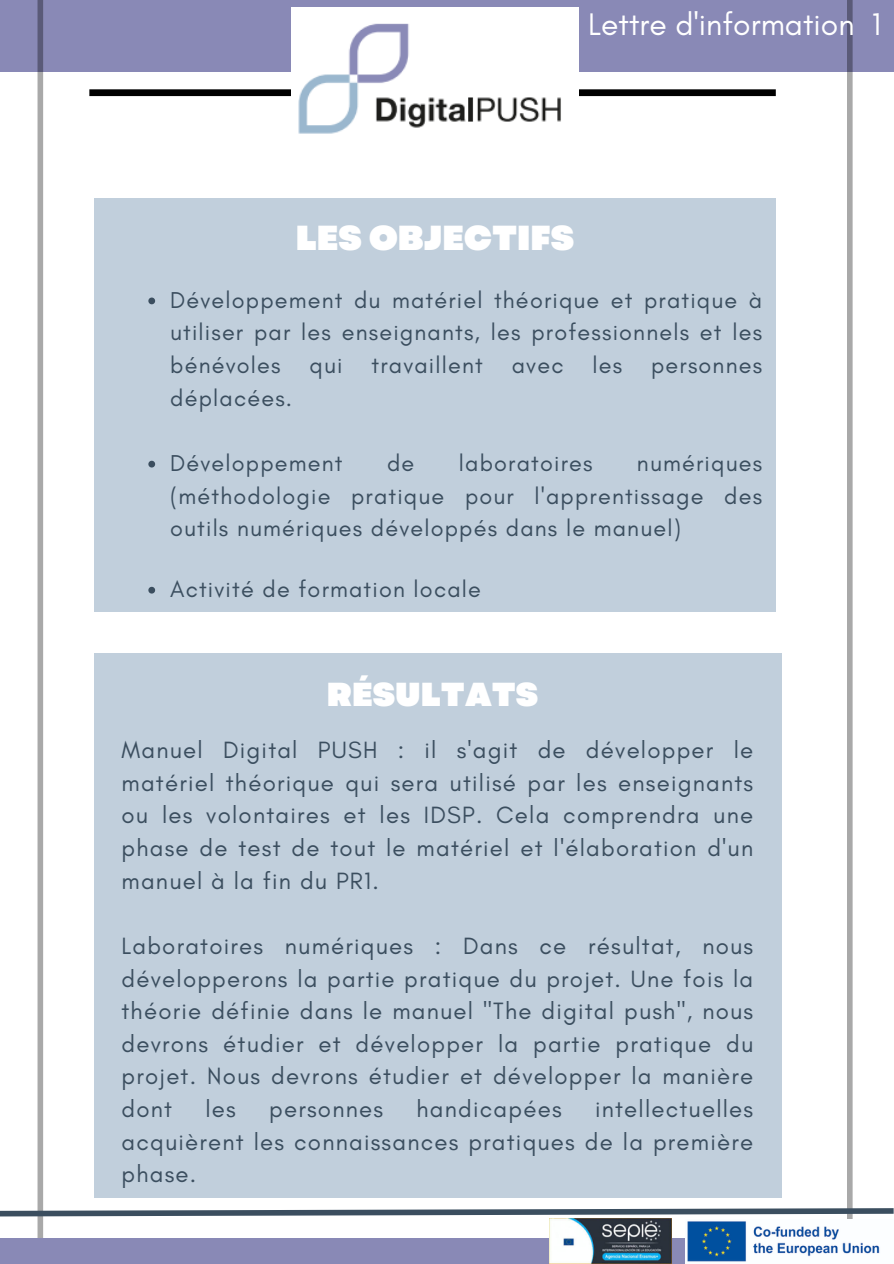
<style>
.page{position:relative;width:894px;height:1264px;background:#fff}
.page>*{position:absolute;margin:0;border:0;box-sizing:border-box;transform-origin:0 0}
.t1{font:900 34.8px "Garet";color:#fff}
.t2{font:900 33.15px "Garet";color:#fff}
.t3{font:31.8px "Glacial Indifference";color:#fff}
.t4{font:24px/32.7px "Glacial Indifference";letter-spacing:.05em;color:#3b4e5f;text-align:justify}
.t5{font:23.4px/32.7px "Glacial Indifference";letter-spacing:.05em;color:#3b4e5f;text-align:justify}
</style>
<div class="page">
<div style="left:0;top:0;width:893px;height:71px;background:#8989b6"></div>
<div style="left:37px;top:0;width:6px;height:1263px;background:#a9a9a9"></div>
<div style="left:846px;top:0;width:6px;height:1263px;background:#a9a9a9"></div>
<div style="left:89px;top:89px;width:686px;height:7px;background:#000"></div>
<svg style="left:0;top:1205px;width:893px;height:14px"></svg>
<div style="left:94px;top:653px;width:688px;height:544px;background:#c1cfdc"></div>
<div style="left:94px;top:199px;width:681px;height:413px;background:#c1cfdc"></div>
<div style="left:0;top:1237px;width:893px;height:26px;background:#8989b6"></div>
<img style="left:291px;top:7px;width:287px;height:127px">
<svg style="left:148px;top:297px;width:7px;height:7px"></svg>
<svg style="left:148px;top:461px;width:7px;height:6px"></svg>
<svg style="left:148px;top:587px;width:7px;height:6px"></svg>
<img style="left:549px;top:1218px;width:122px;height:45px">
<img style="left:685px;top:1219px;width:208px;height:44px">
<p class="t3" style="left:588px;top:4px;width:294px">Lettre d'information 1</p>
<h1 class="t1" style="left:295px;top:212px;width:280px">LES OBJECTIFS</h1>
<h1 class="t5" style="left:170px;top:283px;width:593px">Développement du matériel théorique et pratique à utiliser par les enseignants, les professionnels et les bénévoles qui travaillent avec les personnes déplacées.</h1>
<p class="t5" style="left:170px;top:446px;width:174px">Développement</p>
<p class="t5" style="left:387px;top:446px;width:29px">de</p>
<p class="t5" style="left:459px;top:446px;width:135px">laboratoires</p>
<p class="t5" style="left:170px;top:446px;width:593px;text-indent:466px">numériques (méthodologie pratique pour l'apprentissage des outils numériques développés dans le manuel)</p>
<p class="t5" style="left:170px;top:572px;width:312px">Activité de formation locale</p>
<p class="t2" style="left:327px;top:671px;width:213px">RÉSULTATS</p>
<p class="t4" style="left:121px;top:733px;width:633px">Manuel Digital PUSH : il s'agit de développer le matériel théorique qui sera utilisé par les enseignants ou les volontaires et les IDSP. Cela comprendra une phase de test de tout le matériel et l'élaboration d'un manuel à la fin du PR1.</p>
<p class="t4" style="left:121px;top:929px;width:633px">Laboratoires numériques : Dans ce résultat, nous développerons la partie pratique du projet. Une fois la théorie définie dans le manuel "The digital push", nous devrons étudier et développer la partie pratique du projet. Nous devrons étudier et développer la manière dont</p>
<p class="t4" style="left:121px;top:1092px;width:633px;text-indent:473px">intellectuelles acquièrent les connaissances pratiques de la première phase.</p>
<p class="t4" style="left:205px;top:1092px;width:32px">les</p>
<p class="t4" style="left:269px;top:1092px;width:115px">personnes</p>
<p class="t4" style="left:416px;top:1092px;width:147px">handicapées</p>
</div>
